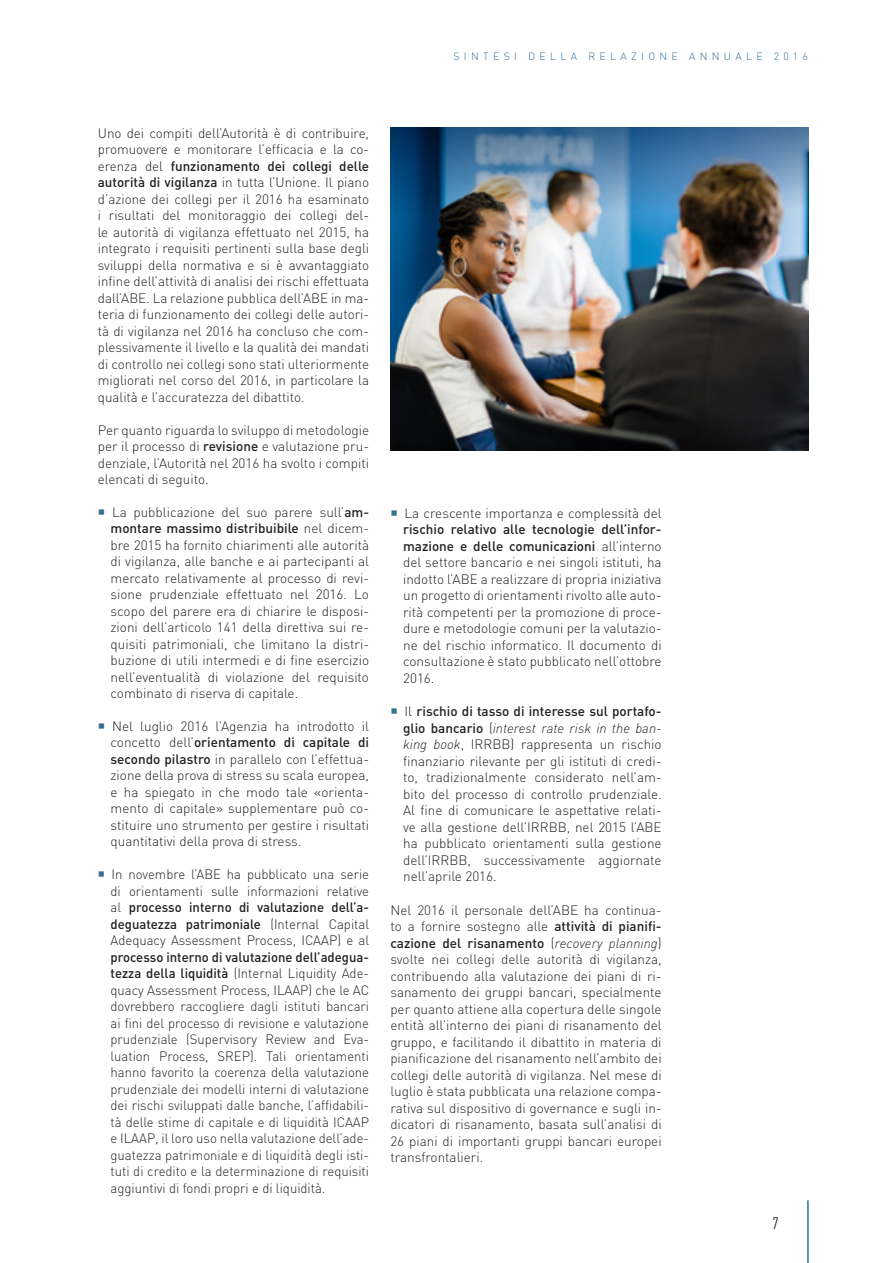
<style>
.page{position:relative;width:893px;height:1263px;background:#fff}
.page>*{position:absolute;margin:0;border:0;box-sizing:border-box;transform-origin:0 0}
.t1{font:condensed 16.5px "DIN Pro";color:#231f20}
.body{font:300 13.5px/16.5px "DIN Pro";color:#231f20;text-align:justify}
.t2{font:300 10.5px "DIN Pro";letter-spacing:.41em;color:#386e8f}
.s1{font-weight:500}
.s2{font-style:italic}
</style>
<div class="page">
<hr style="left:807px;top:1200px;width:2px;height:63px;background:#386e8f">
<img style="left:390px;top:128px;width:419px;height:322px">
<img style="left:391px;top:128px;width:418px;height:93px">
<p class="t2" style="left:453px;top:49px;width:356px">SINTESI DELLA RELAZIONE ANNUALE 2016</p>
<p class="body" style="left:98px;top:124px;width:273px">Uno dei compiti dell’Autorità è di contribuire, promuovere e monitorare l’efficacia e la co&shy;erenza del <span class="s1">funzionamento dei collegi delle autorità di vigilanza</span> in tutta l’Unione. Il piano d’azione dei collegi per il 2016 ha esaminato i risultati del monitoraggio dei collegi del&shy;le autorità di vigilanza effettuato nel 2015, ha integrato i requisiti pertinenti sulla base degli sviluppi della normativa e si è avvantaggiato infine dell’attività di analisi dei rischi effettuata dall’ABE. La relazione pubblica dell’ABE in ma&shy;teria di funzionamento dei collegi delle autori&shy;tà di vigilanza nel 2016 ha concluso che com&shy;plessivamente il livello e la qualità dei mandati di controllo nei collegi sono stati ulteriormente migliorati nel corso del 2016, in particolare la qualità e l’accuratezza del dibattito.</p>
<p class="body" style="left:98px;top:421px;width:273px">Per quanto riguarda lo sviluppo di metodologie per il processo di <span class="s1">revisione</span> e valutazione pru&shy;denziale, l’Autorità nel 2016 ha svolto i compiti elencati di seguito.</p>
<p class="body" style="left:111px;top:503px;width:260px">La pubblicazione del suo parere sull’<span class="s1">am&shy;montare massimo distribuibile</span> nel dicem&shy;bre 2015 ha fornito chiarimenti alle autorità di vigilanza, alle banche e ai partecipanti al mercato relativamente al processo di revi&shy;sione prudenziale effettuato nel 2016. Lo scopo del parere era di chiarire le disposi&shy;zioni dell’articolo 141 della direttiva sui re&shy;quisiti patrimoniali, che limitano la distri&shy;buzione di utili intermedi e di fine esercizio nell’eventualità di violazione del requisito combinato di riserva di capitale.</p>
<p class="body" style="left:111px;top:717px;width:260px">Nel luglio 2016 l’Agenzia ha introdotto il concetto dell’<span class="s1">orientamento di capitale di secondo pilastro</span> in parallelo con l’effettua&shy;zione della prova di stress su scala europea, e ha spiegato in che modo tale «orienta&shy;mento di capitale» supplementare può co&shy;stituire uno strumento per gestire i risultati quantitativi della prova di stress.</p>
<p class="body" style="left:111px;top:865px;width:260px">In novembre l’ABE ha pubblicato una serie di orientamenti sulle informazioni relative al <span class="s1">processo interno di valutazione dell’a&shy;deguatezza patrimoniale</span> (Internal Capital Adequacy Assessment Process, ICAAP) e al <span class="s1">processo interno di valutazione dell’adegua&shy;tezza della liquidità</span> (Internal Liquidity Ade&shy;quacy Assessment Process, ILAAP) che le AC dovrebbero raccogliere dagli istituti bancari ai fini del processo di revisione e valutazione prudenziale (Supervisory Review and Eva&shy;luation Process, SREP). Tali orientamenti hanno favorito la coerenza della valutazione prudenziale dei modelli interni di valutazione dei rischi sviluppati dalle banche, l’affidabili&shy;tà delle stime di capitale e di liquidità ICAAP e ILAAP, il loro uso nella valutazione dell’ade&shy;guatezza patrimoniale e di liquidità degli isti&shy;tuti di credito e la determinazione di requisiti aggiuntivi di fondi propri e di liquidità.</p>
<p class="body" style="left:403px;top:504px;width:260px">La crescente importanza e complessità del <span class="s1">rischio relativo alle tecnologie dell’infor&shy;mazione e delle comunicazioni</span> all’interno del settore bancario e nei singoli istituti, ha indotto l’ABE a realizzare di propria iniziativa un progetto di orientamenti rivolto alle auto&shy;rità competenti per la promozione di proce&shy;dure e metodologie comuni per la valutazio&shy;ne del rischio informatico. Il documento di consultazione è stato pubblicato nell’ottobre 2016.</p>
<p class="body" style="left:403px;top:702px;width:260px">Il <span class="s1">rischio di tasso di interesse sul portafo&shy;glio bancario</span> (<span class="s2">interest rate risk in the ban&shy;king book</span>, IRRBB) rappresenta un rischio finanziario rilevante per gli istituti di credi&shy;to, tradizionalmente considerato nell’am&shy;bito del processo di controllo prudenziale.<br>Al fine di comunicare le aspettative relati&shy;ve alla gestione dell’IRRBB, nel 2015 l’ABE ha pubblicato orientamenti sulla gestione dell’IRRBB, successivamente aggiornate nell’aprile 2016.</p>
<p class="body" style="left:390px;top:901px;width:273px">Nel 2016 il personale dell’ABE ha continua&shy;to a fornire sostegno alle <span class="s1">attività di pianifi&shy;cazione del risanamento</span> (<span class="s2">recovery planning</span>) svolte nei collegi delle autorità di vigilanza, contribuendo alla valutazione dei piani di ri&shy;sanamento dei gruppi bancari, specialmente per quanto attiene alla copertura delle singole entità all’interno dei piani di risanamento del gruppo, e facilitando il dibattito in materia di pianificazione del risanamento nell’ambito dei collegi delle autorità di vigilanza. Nel mese di luglio è stata pubblicata una relazione compa&shy;rativa sul dispositivo di governance e sugli in&shy;dicatori di risanamento, basata sull’analisi di 26 piani di importanti gruppi bancari europei transfrontalieri.</p>
<p class="t1" style="left:773px;top:1213px;width:7px">7</p>
</div>
